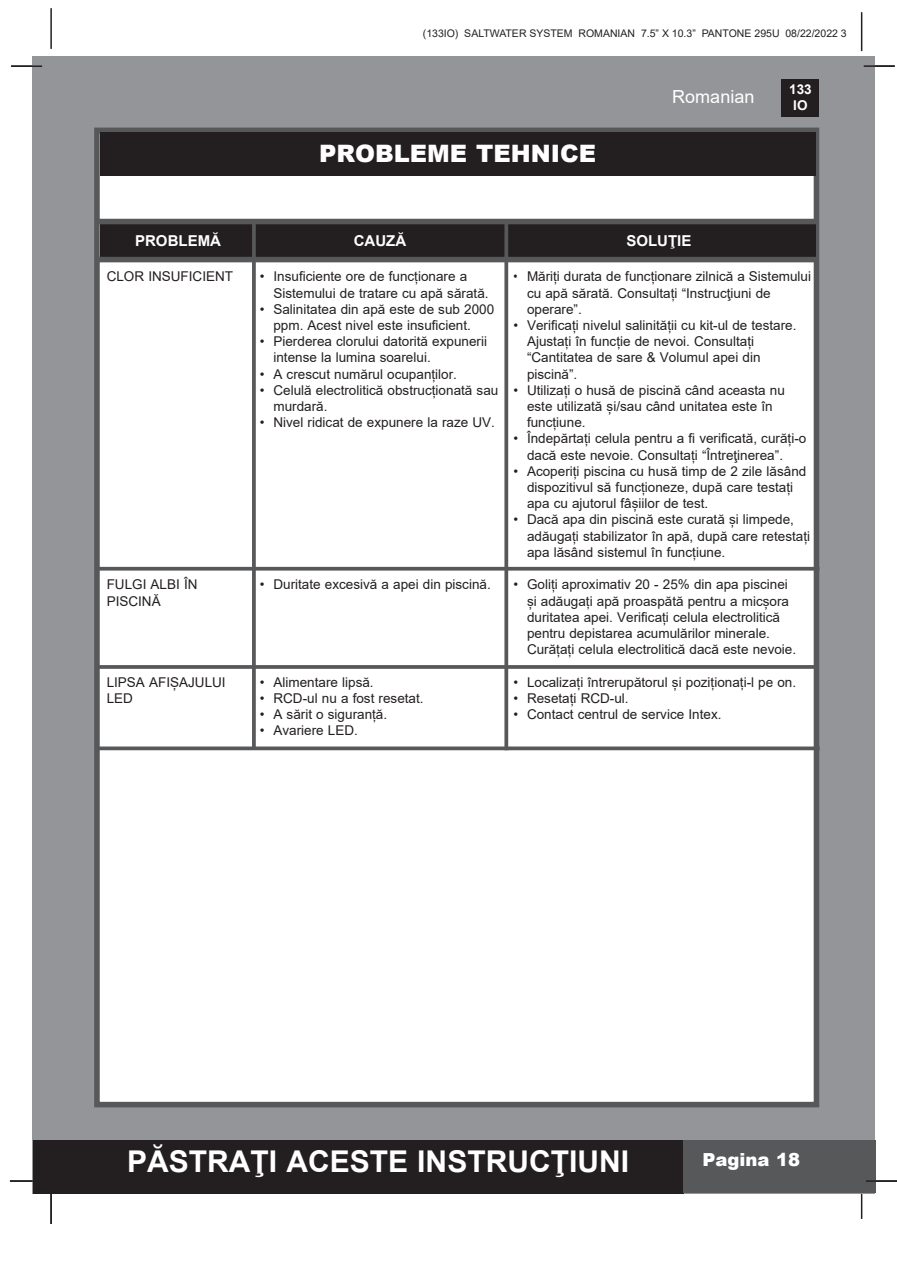
<style>
.page{position:relative;width:897px;height:1264px;background:#fff}
.page>*{position:absolute;margin:0;border:0;box-sizing:border-box;transform-origin:0 0}
.t1{font:700 30px "Arial";color:#fff}
.t2{font:900 24px "Arial";color:#fff}
.t3{font:18px "Arial";color:#fff}
.t4{font:900 18px "Arial";color:#fff}
.t5{font:700 15px "Arial";color:#fff}
.t6{font:13.5px/16.2px "Arial";color:#231f20}
.t7{font:13.5px/16.2px "Arial";color:#231f20;scale:.85 1}
.t8{font:700 13.5px/16.2px "Arial";color:#fff;text-align:center}
.t9{font:10.5px "Arial";color:#231f20}
</style>
<div class="page">
<hr style="left:50px;top:8px;width:2px;height:41px;background:#231f20">
<hr style="left:860px;top:12px;width:2px;height:39px;background:#231f20">
<hr style="left:860px;top:1189px;width:2px;height:30px;background:#231f20">
<div style="left:33px;top:56px;width:842px;height:1137px;background:#939598"></div>
<div style="left:781px;top:79px;width:38px;height:38px;background:#231f20"></div>
<div style="left:33px;top:1140px;width:650px;height:53px;background:#231f20"></div>
<div style="left:682px;top:1140px;width:193px;height:53px;background:#57585a"></div>
<div style="left:94px;top:128px;width:725px;height:979px;background:#fff;border:6px solid #57585a"></div>
<hr style="left:863px;top:65px;width:31px;height:2px;background:#231f20">
<hr style="left:865px;top:1180px;width:31px;height:1px;background:#231f20">
<hr style="left:50px;top:1193px;width:2px;height:31px;background:#231f20">
<hr style="left:10px;top:1180px;width:31px;height:1px;background:#231f20">
<hr style="left:11px;top:65px;width:31px;height:2px;background:#231f20">
<div style="left:100px;top:132px;width:715px;height:44px;background:#231f20"></div>
<div style="left:100px;top:224px;width:715px;height:34px;background:#231f20"></div>
<hr style="left:96px;top:567px;width:723px;height:3px;background:#57585a">
<svg style="left:97px;top:746px;width:722px;height:4px;background:#6b6c6e"></svg>
<svg style="left:252px;top:224px;width:4px;height:524px;background:#5f6062"></svg>
<svg style="left:504px;top:224px;width:4px;height:526px;background:#68696a"></svg>
<div style="left:98px;top:257px;width:719px;height:5px;background:#57585a"></div>
<svg style="left:98px;top:665px;width:718px;height:4px;background:#606163"></svg>
<div style="left:98px;top:219px;width:718px;height:5px;background:#57585a"></div>
<p class="t9" style="left:423px;top:26px;width:425px">(133IO) SALTWATER SYSTEM ROMANIAN 7.5” X 10.3” PANTONE 295U 08/22/2022 3</p>
<p class="t2" style="left:319px;top:136px;width:278px">PROBLEME TEHNICE</p>
<h3 class="t3" style="left:672px;top:84px;width:84px">Romanian</h3>
<p class="t5" style="left:135px;top:230px;width:87px">PROBLEMĂ</p>
<p class="t5" style="left:353px;top:230px;width:54px">CAUZĂ</p>
<p class="t5" style="left:626px;top:230px;width:67px">SOLUŢIE</p>
<p class="t8" style="left:789px;top:81px;width:24px">133<br>IO</p>
<p class="t6" style="left:107px;top:268px;width:128px">CLOR INSUFICIENT</p>
<p class="t6" style="left:107px;top:576px;width:92px">FULGI ALBI ÎN</p>
<p class="t6" style="left:107px;top:592px;width:56px">PISCINĂ</p>
<p class="t6" style="left:107px;top:673px;width:120px">LIPSA AFIȘAJULUI</p>
<p class="t6" style="left:107px;top:690px;width:28px">LED</p>
<p class="t6" style="left:273px;top:268px;width:216px;text-indent:-14px">• Insuficiente ore de funcționare a<br>Sistemului de tratare cu apă sărată.</p>
<p class="t6" style="left:273px;top:301px;width:222px;text-indent:-14px">• Salinitatea din apă este de sub 2000 ppm. Acest nivel este insuficient.</p>
<p class="t6" style="left:273px;top:333px;width:215px;text-indent:-14px">• Pierderea clorului datorită expunerii intense la lumina soarelui.</p>
<p class="t6" style="left:260px;top:366px;width:198px">• A crescut numărul ocupanților.</p>
<p class="t6" style="left:273px;top:382px;width:226px;text-indent:-14px">• Celulă electrolitică obstrucționată sau murdară.</p>
<p class="t6" style="left:260px;top:414px;width:236px">• Nivel ridicat de expunere la raze UV.</p>
<p class="t6" style="left:260px;top:576px;width:232px">• Duritate excesivă a apei din piscină.</p>
<p class="t6" style="left:260px;top:673px;width:115px">• Alimentare lipsă.</p>
<p class="t6" style="left:260px;top:690px;width:165px">• RCD-ul nu a fost resetat.</p>
<p class="t6" style="left:260px;top:706px;width:129px">• A sărit o siguranță.</p>
<p class="t6" style="left:260px;top:722px;width:99px">• Avariere LED.</p>
<p class="t7" style="left:527px;top:268px;width:335px;text-indent:-14px">• Măriți durata de funcționare zilnică a Sistemului cu apă sărată. Consultați “Instrucţiuni de operare”.</p>
<p class="t6" style="left:527px;top:317px;width:271px;text-indent:-14px">• Verificați nivelul salinității cu kit-ul de testare.<br>Ajustați în funcție de nevoi. Consultați “Cantitatea de sare &amp; Volumul apei din piscină”.</p>
<p class="t6" style="left:527px;top:382px;width:259px;text-indent:-14px">• Utilizați o husă de piscină când aceasta nu este utilizată și/sau când unitatea este în funcțiune.</p>
<p class="t6" style="left:527px;top:430px;width:281px;text-indent:-14px">• Îndepărtați celula pentru a fi verificată, curăți-o dacă este nevoie. Consultați “Întreţinerea”.</p>
<p class="t6" style="left:527px;top:463px;width:281px;text-indent:-14px">• Acoperiți piscina cu husă timp de 2 zile lăsând dispozitivul să funcționeze, după care testați apa cu ajutorul fâșiilor de test.</p>
<p class="t6" style="left:527px;top:511px;width:284px;text-indent:-14px">• Dacă apa din piscină este curată și limpede, adăugați stabilizator în apă, după care retestați apa lăsând sistemul în funcțiune.</p>
<p class="t6" style="left:527px;top:576px;width:271px;text-indent:-14px">• Goliți aproximativ 20 - 25% din apa piscinei și adăugați apă proaspătă pentru a micșora duritatea apei. Verificați celula electrolitică pentru depistarea acumulărilor minerale.<br>Curățați celula electrolitică dacă este nevoie.</p>
<p class="t6" style="left:513px;top:673px;width:284px">• Localizați întrerupătorul și poziționați-l pe on.</p>
<p class="t6" style="left:513px;top:690px;width:117px">• Resetați RCD-ul.</p>
<p class="t6" style="left:513px;top:706px;width:209px">• Contact centrul de service Intex.</p>
<h1 class="t1" style="left:127px;top:1140px;width:503px">PĂSTRAŢI ACESTE INSTRUCŢIUNI</h1>
<h3 class="t4" style="left:702px;top:1146px;width:99px">Pagina 18</h3>
</div>
